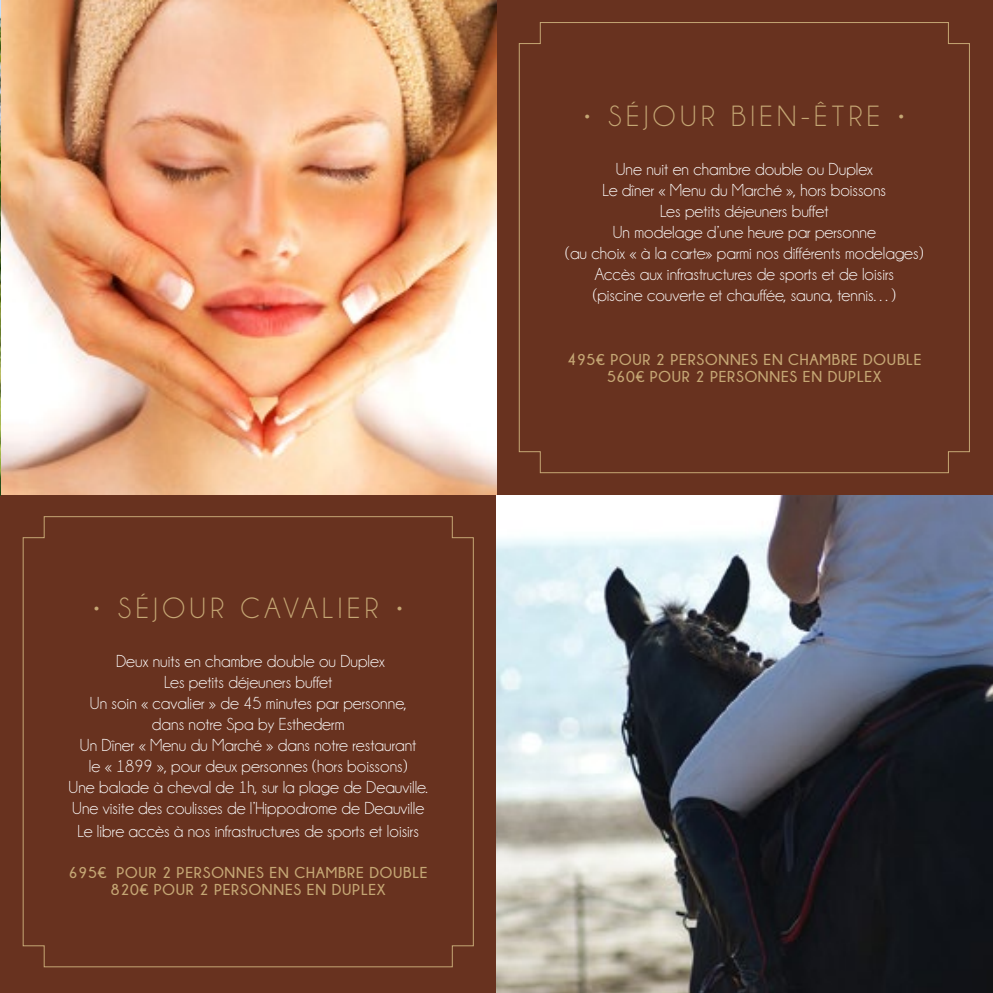
<style>
.page{position:relative;width:993px;height:993px;background:#fff}
.page>*{position:absolute;margin:0;border:0;box-sizing:border-box;transform-origin:0 0}
.t1{font:29.57px "Champagne&Limousines";letter-spacing:.15em;color:#c5a774}
.t2{font:17.5px/21px "Champagne&Limousines";color:#fff;text-align:center}
.t3{font:700 15.75px/17.5px "Champagne&Limousines";letter-spacing:.05em;color:#c5a774;text-align:center}
</style>
<div class="page">
<div style="left:0;top:0;width:992px;height:992px;background:#68321f"></div>
<svg style="left:518px;top:22px;width:451px;height:451px"></svg>
<img style="left:0;top:0;width:496px;height:495px">
<img style="left:496px;top:495px;width:496px;height:497px">
<svg style="left:22px;top:516px;width:452px;height:451px"></svg>
<h1 class="t1" style="left:92px;top:592px;width:314px">• SÉJOUR CAVALIER •</h1>
<p class="t2" style="left:69px;top:650px;width:360px">Deux nuits en chambre double ou Duplex<br>Les petits déjeuners buffet<br>Un soin « cavalier » de 45 minutes par personne,<br>dans notre Spa by Esthederm<br>Un Dîner « Menu du Marché » dans notre restaurant<br>le « 1899 », pour deux personnes (hors boissons)<br>Une balade à cheval de 1h, sur la plage de Deauville.<br>Une visite des coulisses de l’Hippodrome de Deauville</p>
<p class="t2" style="left:78px;top:820px;width:343px">Le libre accès à nos infrastructures de sports et loisirs</p>
<p class="t3" style="left:69px;top:862px;width:360px">695€ POUR 2 PERSONNES EN CHAMBRE DOUBLE<br>820€ POUR 2 PERSONNES EN DUPLEX</p>
<h1 class="t1" style="left:582px;top:101px;width:325px">• SÉJOUR BIEN-ÊTRE •</h1>
<p class="t2" style="left:565px;top:159px;width:359px">Une nuit en chambre double ou Duplex<br>Le dîner « Menu du Marché », hors boissons<br>Les petits déjeuners buffet<br>Un modelage d’une heure par personne<br>(au choix « à la carte» parmi nos différents modelages)<br>Accès aux infrastructures de sports et de loisirs<br>(piscine couverte et chauffée, sauna, tennis…)</p>
<p class="t3" style="left:567px;top:350px;width:355px">495€ POUR 2 PERSONNES EN CHAMBRE DOUBLE<br>560€ POUR 2 PERSONNES EN DUPLEX</p>
</div>
